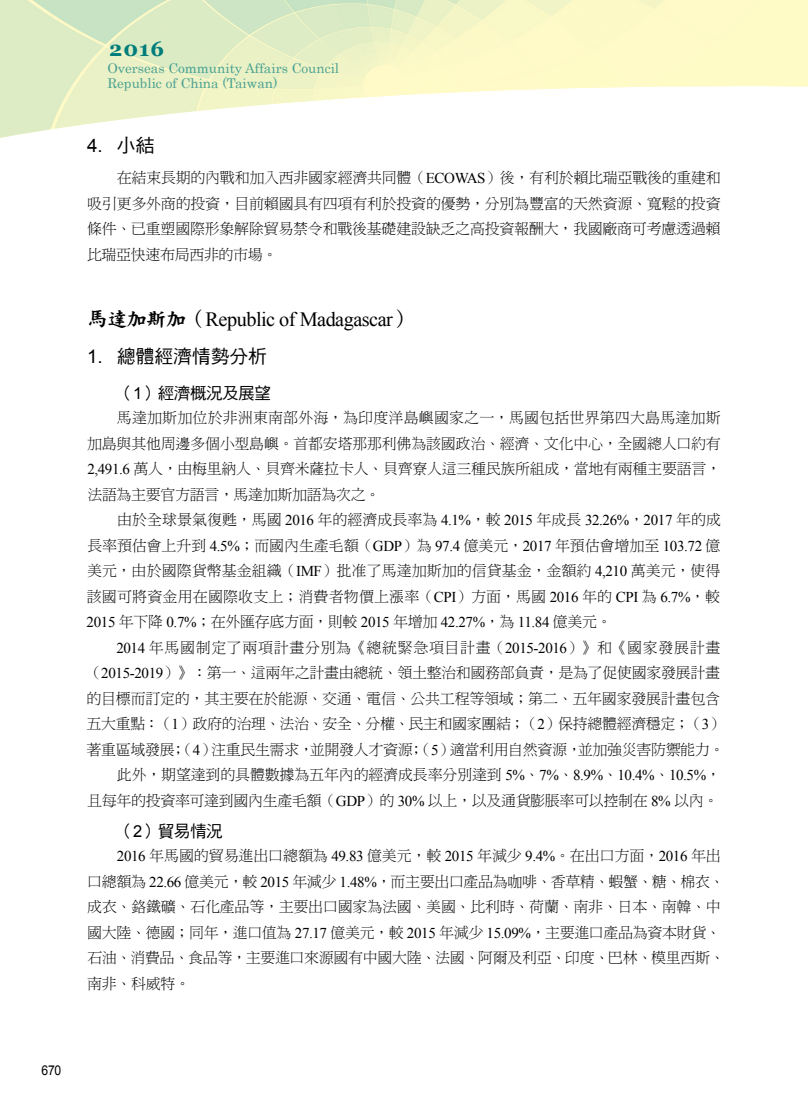
<style>
.page{position:relative;width:808px;height:1106px;background:#fff}
.page>*{position:absolute;margin:0;border:0;box-sizing:border-box;transform-origin:0 0}
.t1{font:700 21px "Vani";color:#007d7b}
.t2{font:20.25px "Times New Roman";letter-spacing:-.025em;color:#000}
.t3{font:18.75px "DF Hei Std W5";color:#000}
.t4{font:18.75px "Arial";color:#000}
.t5{font:16.5px "DF Hei Std W5";letter-spacing:-.025em;color:#000}
.t6{font:15px/25.5px "DF Ming Std W3";letter-spacing:-.02em;color:#000;text-align:justify}
.t7{font:15px "Times New Roman";letter-spacing:-.025em;color:#000}
.t8{font:15px "DF Ming Std W3";letter-spacing:.04em;color:#000}
.t9{font:13.5px/15px "Century";color:#007d7b}
.t10{font:13.5px "Arial";color:#000;scale:.9 1}
.s1{font-family:"DF Hei Std W5"}
.s2{font-family:"Times New Roman"}
.s3{font-family:"DF Kai Shu Std W9"}
.s4{font-family:"Arial"}
.s5{font-family:"DF Ming Std W3"}
</style>
<div class="page">
<h1 class="t1" style="left:109px;top:37px;width:56px">2016</h1>
<p class="t9" style="left:107px;top:60px;width:233px">Overseas Community Affairs Council<br>Republic of China (Taiwan)</p>
<p class="t4" style="left:87px;top:133px;width:69px">4. <span class="s1">小結</span></p>
<p class="t6" style="left:87px;top:165px;width:635px;text-indent:30px">在結束長期的內戰和加入西非國家經濟共同體（<span class="s2">ECOWAS</span>）後，有利於賴比瑞亞戰後的重建和吸引更多外商的投資，目前賴國具有四項有利於投資的優勢，分別為豐富的天然資源、寬鬆的投資條件、已重塑國際形象解除貿易禁令和戰後基礎建設缺乏之高投資報酬大，我國廠商可考慮透過賴比瑞亞快速布局西非的市場。</p>
<h2 class="t2" style="left:87px;top:305px;width:327px"><span class="s3">馬達加斯加（</span>Republic of Madagascar<span class="s3">）</span></h2>
<p class="t3" style="left:87px;top:346px;width:181px"><span class="s4">1.</span> 總體經濟情勢分析</p>
<p class="t5" style="left:117px;top:384px;width:155px">（<span class="s4">1</span>）經濟概況及展望</p>
<p class="t6" style="left:87px;top:405px;width:635px;text-indent:30px">馬達加斯加位於非洲東南部外海，為印度洋島嶼國家之一，馬國包括世界第四大島馬達加斯加島與其他周邊多個小型島嶼。首都安塔那那利佛為該國政治、經濟、文化中心，全國總人口約有<span class="s2">2,491.6</span> 萬人，由梅里納人、貝齊米薩拉卡人、貝齊寮人這三種民族所組成，當地有兩種主要語言，法語為主要官方語言，馬達加斯加語為次之。</p>
<p class="t6" style="left:87px;top:507px;width:636px;text-indent:30px">由於全球景氣復甦，馬國 <span class="s2">2016</span> 年的經濟成長率為 <span class="s2">4.1%</span>，較 <span class="s2">2015</span> 年成長 <span class="s2">32.26%</span>，<span class="s2">2017</span> 年的成長率預估會上升到 <span class="s2">4.5%</span>；而國內生產毛額（<span class="s2">GDP</span>）為 <span class="s2">97.4</span> 億美元，<span class="s2">2017</span> 年預估會增加至 <span class="s2">103.72</span> 億美元，由於國際貨幣基金組織（<span class="s2">IMF</span>）批准了馬達加斯加的信貸基金，金額約 <span class="s2">4,210</span> 萬美元，使得該國可將資金用在國際收支上；消費者物價上漲率（<span class="s2">CPI</span>）方面，馬國 <span class="s2">2016</span> 年的 <span class="s2">CPI</span> 為 <span class="s2">6.7%</span>，較</p>
<p class="t7" style="left:87px;top:612px;width:527px">2015 <span class="s5">年下降</span> 0.7%<span class="s5">；在外匯存底方面，則較</span> 2015 <span class="s5">年增加</span> 42.27%<span class="s5">，為</span> 11.84 <span class="s5">億美元。</span></p>
<p class="t8" style="left:116px;top:639px;width:605px"><span class="s2">2014</span> 年馬國制定了兩項計畫分別為《總統緊急項目計畫（<span class="s2">2015-2016</span>）》和《國家發展計畫</p>
<p class="t6" style="left:87px;top:660px;width:635px">（<span class="s2">2015-2019</span>）》：第一、這兩年之計畫由總統、領土整治和國務部負責，是為了促使國家發展計畫</p>
<p class="t6" style="left:86px;top:685px;width:635px">的目標而訂定的，其主要在於能源、交通、電信、公共工程等領域；第二、五年國家發展計畫包含</p>
<p class="t6" style="left:87px;top:711px;width:639px">五大重點：（<span class="s2">1</span>）政府的治理、法治、安全、分權、民主和國家團結；（<span class="s2">2</span>）保持總體經濟穩定；（<span class="s2">3</span>）</p>
<p class="t6" style="left:87px;top:736px;width:639px">著重區域發展；（<span class="s2">4</span>）注重民生需求，並開發人才資源；（<span class="s2">5</span>）適當利用自然資源，並加強災害防禦能力。</p>
<p class="t6" style="left:117px;top:762px;width:605px">此外，期望達到的具體數據為五年內的經濟成長率分別達到 <span class="s2">5%</span>、<span class="s2">7%</span>、<span class="s2">8.9%</span>、<span class="s2">10.4%</span>、<span class="s2">10.5%</span>，</p>
<p class="t6" style="left:87px;top:787px;width:632px">且每年的投資率可達到國內生產毛額（<span class="s2">GDP</span>）的 <span class="s2">30%</span> 以上，以及通貨膨脹率可以控制在 <span class="s2">8%</span> 以內。</p>
<p class="t5" style="left:117px;top:822px;width:107px">（<span class="s4">2</span>）貿易情況</p>
<p class="t6" style="left:87px;top:842px;width:639px;text-align:left;text-indent:30px"><span class="s2">2016</span> 年馬國的貿易進出口總額為 <span class="s2">49.83</span> 億美元，較 <span class="s2">2015</span> 年減少 <span class="s2">9.4%</span>。在出口方面，<span class="s2">2016</span> 年出口總額為 <span class="s2">22.66</span> 億美元，較 <span class="s2">2015</span> 年減少 <span class="s2">1.48%</span>，而主要出口產品為咖啡、香草精、蝦蟹、糖、棉衣、成衣、鉻鐵礦、石化產品等，主要出口國家為法國、美國、比利時、荷蘭、南非、日本、南韓、中國大陸、德國；同年，進口值為 <span class="s2">27.17</span> 億美元，較 <span class="s2">2015</span> 年減少 <span class="s2">15.09%</span>，主要進口產品為資本財貨、石油、消費品、食品等，主要進口來源國有中國大陸、法國、阿爾及利亞、印度、巴林、模里西斯、南非、科威特。</p>
<p class="t10" style="left:42px;top:1061px;width:23px">670</p>
</div>
